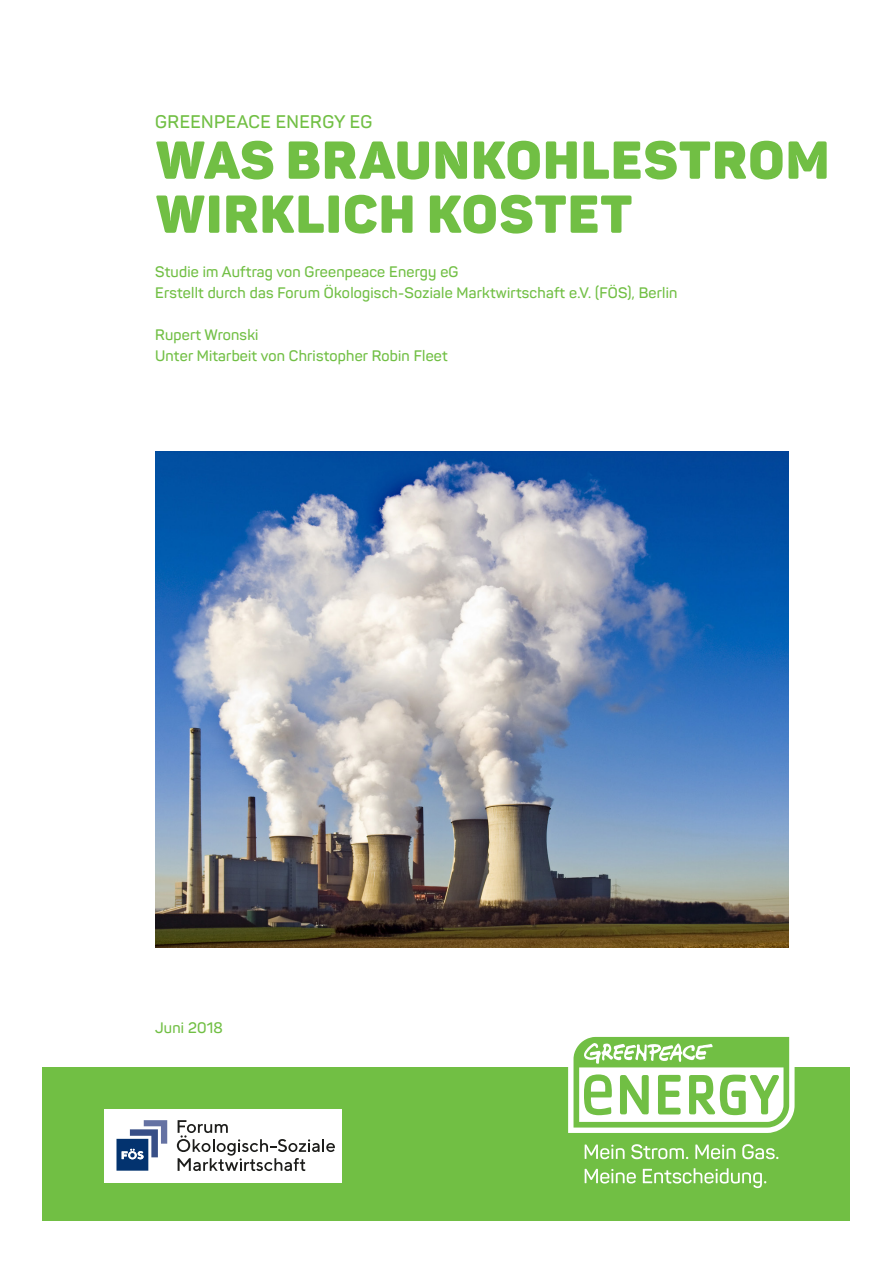
<style>
.page{position:relative;width:893px;height:1263px;background:#fff}
.page>*{position:absolute;margin:0;border:0;box-sizing:border-box;transform-origin:0 0}
.t1{font:900 52.5px/54px "Panton";letter-spacing:.03em;color:#71bf44}
.t2{font:600 18px "Panton";letter-spacing:.025em;color:#71bf44}
.t3{font:600 15px/21px "Panton";letter-spacing:.015em;color:#71bf44}
</style>
<div class="page">
<div style="left:43px;top:1067px;width:807px;height:153px;background:#71bf44"></div>
<div style="left:105px;top:1109px;width:237px;height:74px;background:#fff"></div>
<svg style="left:568px;top:1036px;width:227px;height:97px"></svg>
<svg style="left:585px;top:1144px;width:40px;height:15px"></svg>
<svg style="left:631px;top:1144px;width:57px;height:15px"></svg>
<svg style="left:695px;top:1144px;width:40px;height:15px"></svg>
<svg style="left:742px;top:1144px;width:36px;height:15px"></svg>
<svg style="left:585px;top:1169px;width:51px;height:14px"></svg>
<svg style="left:643px;top:1168px;width:123px;height:20px"></svg>
<img style="left:155px;top:451px;width:634px;height:496px">
<svg style="left:177px;top:1120px;width:158px;height:51px"></svg>
<svg style="left:116px;top:1120px;width:51px;height:51px"></svg>
<p class="t2" style="left:155px;top:111px;width:219px">GREENPEACE ENERGY EG</p>
<h1 class="t1" style="left:155px;top:133px;width:675px">WAS BRAUNKOHLESTROM<br>WIRKLICH KOSTET</h1>
<p class="t3" style="left:155px;top:261px;width:524px">Studie im Auftrag von Greenpeace Energy eG<br>Erstellt durch das Forum Ökologisch-Soziale Marktwirtschaft e.V. (FÖS), Berlin</p>
<p class="t3" style="left:155px;top:324px;width:294px">Rupert Wronski<br>Unter Mitarbeit von Christopher Robin Fleet</p>
<p class="t3" style="left:155px;top:1017px;width:69px">Juni 2018</p>
</div>
